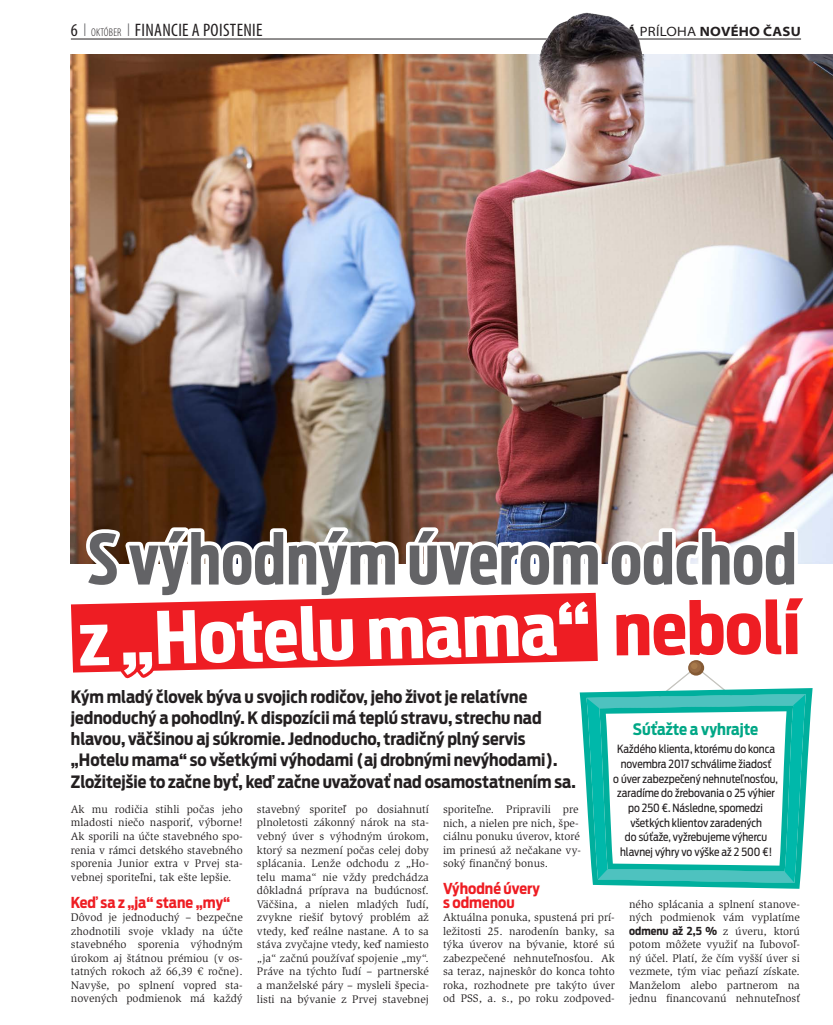
<style>
.page{position:relative;width:833px;height:1025px;background:#fff}
.page>*{position:absolute;margin:0;border:0;box-sizing:border-box;transform-origin:0 0}
.t1{font:700 71.75px "Antenna Extra Cond";color:#ee1d23;scale:1.18 1}
.t2{font:700 71.5px "Antenna Extra Cond";color:#fff;scale:1.19 1}
.t3{font:700 68.75px "Antenna Extra Cond";letter-spacing:.01em;color:#636366}
.t4{font:condensed 18.12px "Myriad Pro";letter-spacing:.02em;color:#231f20}
.t5{font:700 16.88px/21.2px "Antenna Cond";color:#231f20}
.t6{font:700 15.75px "Antenna Cond";color:#00a786}
.t7{font:700 15px/13.5px "Antenna Cond";color:#ee1d23}
.t8{font:700 semi-expanded 13.5px "Myriad Pro";letter-spacing:.02em;color:#231f20}
.t9{font:11.25px/13.5px "Slimbach Std";color:#231f20;text-align:justify}
.t10{font:11.25px/14.6px "Antenna Cond";color:#231f20;text-align:center}
.t11{font:700 11px "Antenna Cond";color:#231f20}
.s1{font-weight:300;color:#57585a}
.s2{font-weight:300;font-size:11.25px}
.s3{font-weight:400}
.s4{font-family:"Slimbach Std";font-weight:400;font-size:11.25px}
</style>
<div class="page">
<svg style="left:592px;top:882px;width:208px;height:6px"></svg>
<img style="left:71px;top:74px;width:762px;height:489px">
<img style="left:71px;top:12px;width:762px;height:62px">
<svg style="left:73px;top:523px;width:740px;height:359px"></svg>
<h3 class="t4" style="left:71px;top:20px;width:193px">6 <span class="s1">l</span> <span class="s2">OKTÓBER</span> <span class="s1">l</span> FINANCIE A POISTENIE</h3>
<p class="t8" style="left:558px;top:23px;width:245px">KOMERČNÁ <span class="s3">PRÍLOHA</span> NOVÉHO ČASU</p>
<h3 class="t3" style="left:88px;top:515px;width:710px">S výhodným úverom odchod</h3>
<h2 class="t2" style="left:79px;top:592px;width:432px;rotate:-1deg">z „Hotelu mama“</h2>
<h1 class="t1" style="left:614px;top:582px;width:160px">nebolí</h1>
<p class="t5" style="left:71px;top:685px;width:506px">Kým mladý človek býva u svojich rodičov, jeho život je relatívne jednoduchý a pohodlný. K dispozícii má teplú stravu, strechu nad hlavou, väčšinou aj súkromie. Jednoducho, tradičný plný servis „Hotelu mama“ so všetkými výhodami (aj drobnými nevýhodami).<br>Zložitejšie to začne byť, keď začne uvažovať nad osamostatnením sa.</p>
<h3 class="t6" style="left:633px;top:718px;width:127px">Súťažte a vyhrajte</h3>
<p class="t10" style="left:613px;top:741px;width:166px">Každého klienta, ktorému do konca novembra 2017 schválime žiadosť<br>o úver zabezpečený nehnuteľnosťou, zaradíme do žrebovania o 25 výhier po 250 €. Následne, spomedzi všetkých klientov zaradených<br>do súťaže, vyžrebujeme výhercu hlavnej výhry vo výške až 2 500 €!</p>
<p class="t9" style="left:257px;top:802px;width:173px">stavebný sporiteľ po dosiahnutí plnoletosti zákonný nárok na sta&shy;vebný úver s výhodným úrokom, ktorý sa nezmení počas celej doby splácania. Lenže odchodu z „Ho&shy;telu mama“ nie vždy predchádza dôkladná príprava na budúcnosť.<br>Väčšina, a nielen mladých ľudí, zvykne riešiť bytový problém až vtedy, keď reálne nastane. A to sa stáva zvyčajne vtedy, keď namiesto „ja“ začnú používať spojenie „my“.<br>Práve na týchto ľudí – partnerské a manželské páry – mysleli špecia&shy;listi na bývanie z Prvej stavebnej</p>
<p class="t9" style="left:443px;top:802px;width:139px;text-align:left">sporiteľne. Pripravili pre nich, a nielen pre nich, špe&shy;ciálnu ponuku úverov, ktoré im prinesú až nečakane vy&shy;soký finančný bonus.</p>
<p class="t9" style="left:71px;top:802px;width:173px">Ak mu rodičia stihli počas jeho mladosti niečo nasporiť, výborne!<br>Ak sporili na účte stavebného spo&shy;renia v rámci detského stavebného sporenia Junior extra v Prvej sta&shy;vebnej sporiteľni, tak ešte lepšie.</p>
<h3 class="t7" style="left:71px;top:894px;width:161px">Keď sa z „ja“ stane „my“</h3>
<p class="t9" style="left:71px;top:910px;width:173px">Dôvod je jednoduchý – bezpečne zhodnotili svoje vklady na účte stavebného sporenia výhodným úrokom aj štátnou prémiou (v os&shy;tatných rokoch až 66,39 € ročne).<br>Navyše, po splnení vopred sta&shy;novených podmienok má každý</p>
<h3 class="t7" style="left:443px;top:881px;width:98px">Výhodné úvery s odmenou</h3>
<p class="t9" style="left:443px;top:910px;width:173px">Aktuálna ponuka, spustená pri prí&shy;ležitosti 25. narodenín banky, sa týka úverov na bývanie, ktoré sú zabezpečené nehnuteľnosťou. Ak sa teraz, najneskôr do konca tohto roka, rozhodnete pre takýto úver od PSS, a. s., po roku zodpoved-</p>
<p class="t9" style="left:629px;top:896px;width:172px">ného splácania a splnení stanove&shy;ných podmienok vám vyplatíme</p>
<p class="t11" style="left:629px;top:922px;width:172px">odmenu až 2,5 % <span class="s4">z úveru, ktorú</span></p>
<p class="t9" style="left:629px;top:937px;width:172px">potom môžete využiť na ľubovoľ&shy;ný účel. Platí, že čím vyšší úver si vezmete, tým viac peňazí získate.<br>Manželom alebo partnerom na jednu financovanú nehnuteľnosť</p>
</div>
